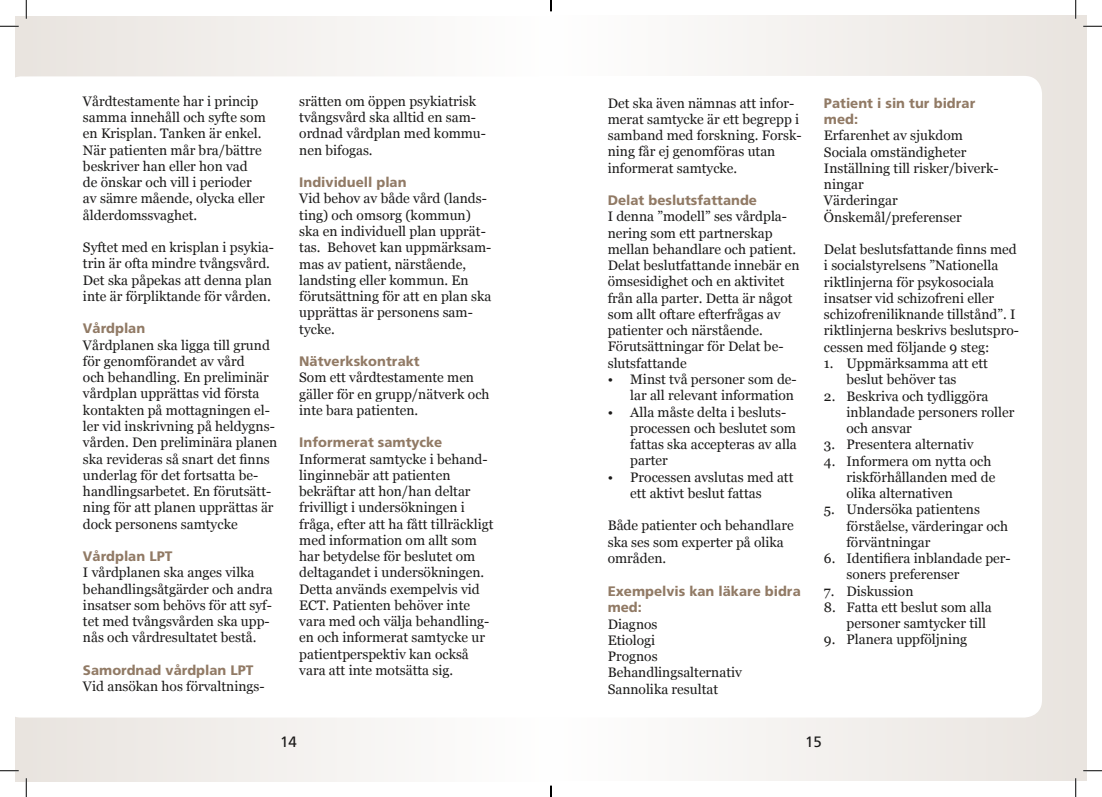
<style>
.page{position:relative;width:1102px;height:797px;background:#fff}
.page>*{position:absolute;margin:0;border:0;box-sizing:border-box;transform-origin:0 0}
.t1{font:15px "Frutiger SLLOTF";color:#1b1a19}
.t2{font:13.75px/16.2px "Georgia";color:#1b1a19}
.t3{font:800 13.75px/16.5px "Frutiger SLLOTF";color:#917a65}
</style>
<div class="page">
<div style="left:16px;top:16px;width:535px;height:765px;background:linear-gradient(to right,#e9e4df,#fefefe)"></div>
<div style="left:551px;top:16px;width:535px;height:765px;background:linear-gradient(to right,#fefefe,#e9e4df)"></div>
<div style="left:522px;top:76px;width:519px;height:641px;background:#fff;border-radius:18px"></div>
<svg style="left:16px;top:76px;width:520px;height:641px"></svg>
<svg style="left:0;top:25px;width:19px;height:2px"></svg>
<svg style="left:1083px;top:25px;width:18px;height:2px"></svg>
<svg style="left:0;top:770px;width:19px;height:1px"></svg>
<svg style="left:1083px;top:770px;width:18px;height:1px"></svg>
<svg style="left:25px;top:0;width:2px;height:19px"></svg>
<svg style="left:25px;top:778px;width:2px;height:19px"></svg>
<svg style="left:1074px;top:0;width:2px;height:19px"></svg>
<svg style="left:1074px;top:778px;width:2px;height:19px"></svg>
<svg style="left:550px;top:785px;width:1px;height:12px"></svg>
<p class="t2" style="left:83px;top:93px;width:184px">Vårdtestamente har i princip samma innehåll och syfte som en Krisplan. Tanken är enkel.<br>När patienten mår bra/bättre beskriver han eller hon vad de önskar och vill i perioder av sämre mående, olycka eller ålderdomssvaghet.</p>
<p class="t2" style="left:83px;top:239px;width:192px">Syftet med en krisplan i psykia&shy;trin är ofta mindre tvångsvård.<br>Det ska påpekas att denna plan inte är förpliktande för vården.</p>
<p class="t3" style="left:83px;top:320px;width:64px">Vårdplan</p>
<p class="t2" style="left:83px;top:337px;width:196px">Vårdplanen ska ligga till grund för genomförandet av vård<br>och behandling. En preliminär vårdplan upprättas vid första kontakten på mottagningen el&shy;ler vid inskrivning på heldygns&shy;vården. Den preliminära planen ska revideras så snart det finns underlag för det fortsatta be&shy;handlingsarbetet. En förutsätt&shy;ning för att planen upprättas är dock personens samtycke</p>
<p class="t3" style="left:83px;top:548px;width:91px">Vårdplan LPT</p>
<p class="t2" style="left:83px;top:564px;width:191px">I vårdplanen ska anges vilka behandlingsåtgärder och andra insatser som behövs för att syf&shy;tet med tvångsvården ska upp&shy;nås och vårdresultatet bestå.</p>
<p class="t3" style="left:83px;top:661px;width:172px">Samordnad vårdplan LPT</p>
<p class="t2" style="left:83px;top:678px;width:183px">Vid ansökan hos förvaltnings-</p>
<p class="t2" style="left:299px;top:93px;width:188px">srätten om öppen psykiatrisk tvångsvård ska alltid en sam&shy;ordnad vårdplan med kommu&shy;nen bifogas.</p>
<p class="t3" style="left:299px;top:174px;width:109px">Individuell plan</p>
<p class="t2" style="left:299px;top:190px;width:194px">Vid behov av både vård (lands&shy;ting) och omsorg (kommun) ska en individuell plan upprät&shy;tas. Behovet kan uppmärksam&shy;mas av patient, närstående, landsting eller kommun. En förutsättning för att en plan ska upprättas är personens sam&shy;tycke.</p>
<p class="t3" style="left:299px;top:353px;width:122px">Nätverkskontrakt</p>
<p class="t2" style="left:299px;top:369px;width:192px">Som ett vårdtestamente men gäller för en grupp/nätverk och inte bara patienten.</p>
<p class="t3" style="left:299px;top:434px;width:145px">Informerat samtycke</p>
<p class="t2" style="left:299px;top:450px;width:196px">Informerat samtycke i behand&shy;linginnebär att patienten bekräftar att hon/han deltar frivilligt i undersökningen i fråga, efter att ha fått tillräckligt med information om allt som har betydelse för beslutet om deltagandet i undersökningen.<br>Detta används exempelvis vid<br>ECT. Patienten behöver inte vara med och välja behandling&shy;en och informerat samtycke ur patientperspektiv kan också vara att inte motsätta sig.</p>
<p class="t1" style="left:280px;top:733px;width:18px">14</p>
<p class="t2" style="left:607px;top:95px;width:195px">Det ska även nämnas att infor&shy;merat samtycke är ett begrepp i samband med forskning. Forsk&shy;ning får ej genomföras utan informerat samtycke.</p>
<p class="t3" style="left:607px;top:192px;width:151px">Delat beslutsfattande</p>
<p class="t2" style="left:607px;top:208px;width:193px">I denna ”modell” ses vårdpla&shy;nering som ett partnerskap mellan behandlare och patient.<br>Delat beslutfattande innebär en ömsesidighet och en aktivitet från alla parter. Detta är något som allt oftare efterfrågas av patienter och närstående.<br>Förutsättningar för Delat be&shy;slutsfattande</p>
<p class="t2" style="left:607px;top:371px;width:190px;text-align:right">• Minst två personer som de&shy;lar all relevant information</p>
<p class="t2" style="left:630px;top:403px;width:168px;text-indent:-22px">• Alla måste delta i besluts&shy;processen och beslutet som fattas ska accepteras av alla parter</p>
<p class="t2" style="left:630px;top:468px;width:165px;text-indent:-22px">• Processen avslutas med att ett aktivt beslut fattas</p>
<p class="t2" style="left:607px;top:517px;width:187px">Både patienter och behandlare ska ses som experter på olika områden.</p>
<p class="t3" style="left:607px;top:582px;width:195px">Exempelvis kan läkare bidra med:</p>
<p class="t2" style="left:607px;top:615px;width:136px">Diagnos<br>Etiologi<br>Prognos<br>Behandlingsalternativ<br>Sannolika resultat</p>
<p class="t3" style="left:823px;top:94px;width:153px">Patient i sin tur bidrar med:</p>
<p class="t2" style="left:823px;top:127px;width:176px">Erfarenhet av sjukdom<br>Sociala omständigheter<br>Inställning till risker/biverk&shy;ningar<br>Värderingar<br>Önskemål/preferenser</p>
<p class="t2" style="left:823px;top:241px;width:196px">Delat beslutsfattande finns med i socialstyrelsens ”Nationella riktlinjerna för psykosociala insatser vid schizofreni eller schizofreniliknande tillstånd”. I riktlinjerna beskrivs beslutspro&shy;cessen med följande 9 steg:</p>
<p class="t2" style="left:846px;top:355px;width:143px;text-indent:-22px">1. Uppmärksamma att ett beslut behöver tas</p>
<p class="t2" style="left:846px;top:387px;width:169px;text-indent:-22px">2. Beskriva och tydliggöra inblandade personers roller och ansvar</p>
<p class="t2" style="left:823px;top:436px;width:151px">3. Presentera alternativ</p>
<p class="t2" style="left:846px;top:452px;width:150px;text-indent:-22px">4. Informera om nytta och riskförhållanden med de olika alternativen</p>
<p class="t2" style="left:846px;top:501px;width:163px;text-indent:-22px">5. Undersöka patientens förståelse, värderingar och förväntningar</p>
<p class="t2" style="left:846px;top:550px;width:166px;text-indent:-22px">6. Identifiera inblandade per&shy;soners preferenser</p>
<p class="t2" style="left:823px;top:582px;width:91px">7. Diskussion</p>
<p class="t2" style="left:846px;top:599px;width:147px;text-indent:-22px">8. Fatta ett beslut som alla personer samtycker till</p>
<p class="t2" style="left:823px;top:631px;width:145px">9. Planera uppföljning</p>
<p class="t1" style="left:805px;top:733px;width:18px">15</p>
</div>
